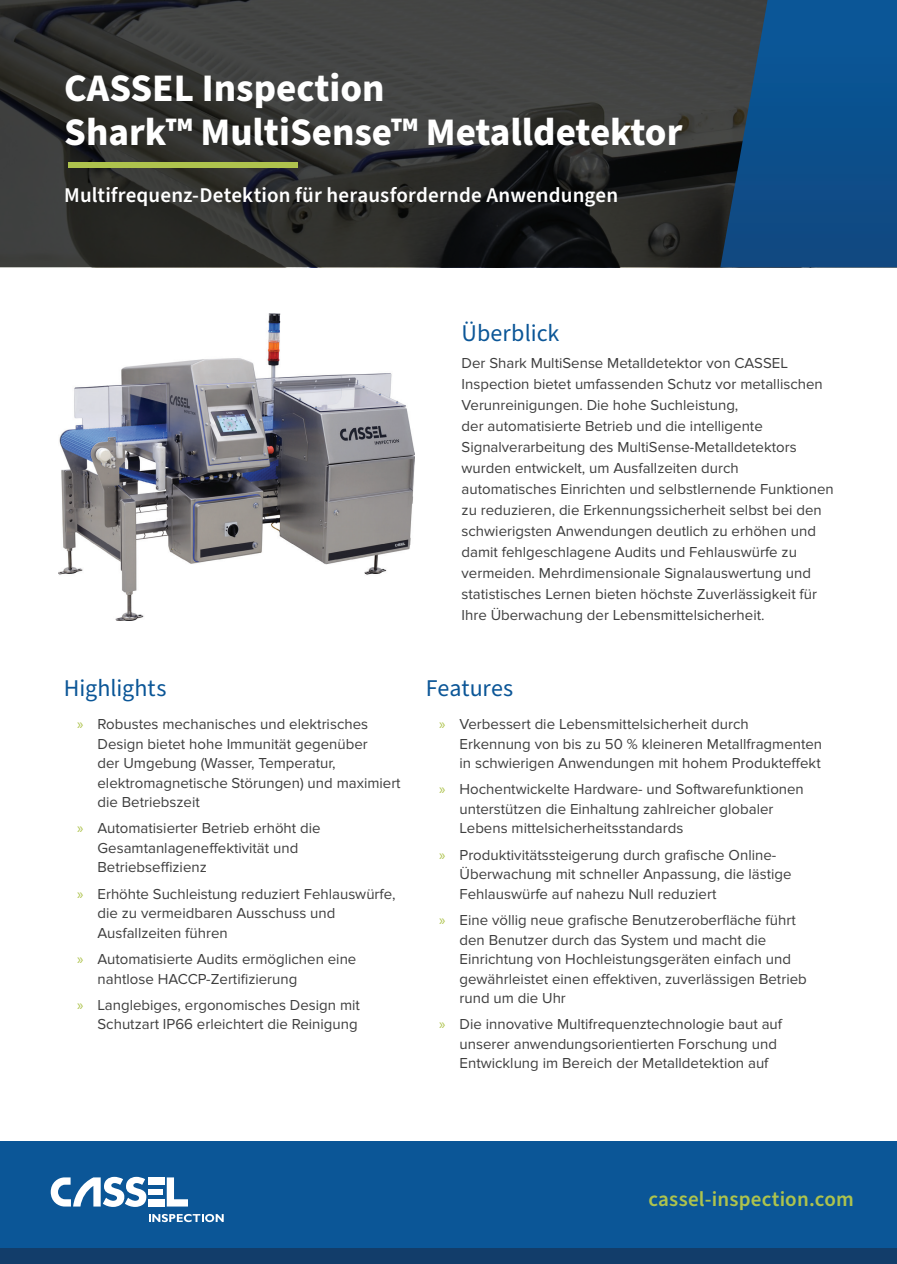
<style>
.page{position:relative;width:897px;height:1264px;background:#fff}
.page>*{position:absolute;margin:0;border:0;box-sizing:border-box;transform-origin:0 0}
.t1{font:700 39px/43.5px "Source Sans Pro";color:#fff}
.t2{font:24px "Source Sans Pro";color:#0b5697}
.t3{font:600 21px "Source Sans Pro";letter-spacing:.005em;color:#fff}
.t4{font:600 21px "Source Sans Pro";letter-spacing:.01em;color:#aec34d}
.t5{font:15px/19.5px "Proxima Nova";color:#3e3e3e}
.s1{font-family:"Myriad Pro";color:#aec34d}
</style>
<div class="page">
<div style="left:0;top:1142px;width:896px;height:122px;background:#0b5697"></div>
<div style="left:0;top:1248px;width:896px;height:16px;background:#123d6a"></div>
<svg style="left:167px;top:1177px;width:21px;height:29px"></svg>
<div style="left:148px;top:1177px;width:17px;height:7px;background:#fff"></div>
<div style="left:148px;top:1199px;width:17px;height:7px;background:#fff"></div>
<div style="left:148px;top:1189px;width:14px;height:6px;background:#fff"></div>
<svg style="left:51px;top:1176px;width:95px;height:31px"></svg>
<svg style="left:149px;top:1214px;width:75px;height:8px"></svg>
<svg style="left:0;top:0;width:720px;height:267px;background:#323231"></svg>
<svg style="left:720px;top:0;width:176px;height:267px;background:#134b7d"></svg>
<img style="left:59px;top:313px;width:355px;height:307px">
<div style="left:68px;top:162px;width:229px;height:6px;background:#aec34d"></div>
<h1 class="t1" style="left:64px;top:68px;width:619px">CASSEL Inspection<br>Shark™ MultiSense™ Metalldetektor</h1>
<h3 class="t3" style="left:64px;top:181px;width:555px">Multifrequenz-Detektion für herausfordernde Anwendungen</h3>
<h2 class="t2" style="left:64px;top:672px;width:104px">Highlights</h2>
<p class="t5" style="left:97px;top:714px;width:304px;text-indent:-20px"><span class="s1">»</span> Robustes mechanisches und elektrisches Design bietet hohe Immunität gegenüber<br>der Umgebung (Wasser, Temperatur, elektromagnetische Störungen) und maximiert die Betriebszeit</p>
<p class="t5" style="left:97px;top:819px;width:224px;text-indent:-20px"><span class="s1">»</span> Automatisierter Betrieb erhöht die<br>Gesamtanlageneffektivität und<br>Betriebseffizienz</p>
<p class="t5" style="left:97px;top:884px;width:299px;text-indent:-20px"><span class="s1">»</span> Erhöhte Suchleistung reduziert Fehlauswürfe, die zu vermeidbaren Ausschuss und<br>Ausfallzeiten führen</p>
<p class="t5" style="left:97px;top:949px;width:260px;text-indent:-20px"><span class="s1">»</span> Automatisierte Audits ermöglichen eine nahtlose HACCP-Zertifizierung</p>
<p class="t5" style="left:77px;top:995px;width:284px;text-align:right"><span class="s1">»</span> Langlebiges, ergonomisches Design mit<br>Schutzart IP66 erleichtert die Reinigung</p>
<h2 class="t2" style="left:461px;top:317px;width:99px">Überblick</h2>
<p class="t5" style="left:461px;top:353px;width:374px;line-height:21px">Der Shark MultiSense Metalldetektor von CASSEL Inspection bietet umfassenden Schutz vor metallischen Verunreinigungen. Die hohe Suchleistung,<br>der automatisierte Betrieb und die intelligente Signalverarbeitung des MultiSense-Metalldetektors wurden entwickelt, um Ausfallzeiten durch automatisches Einrichten und selbstlernende Funktionen zu reduzieren, die Erkennungssicherheit selbst bei den schwierigsten Anwendungen deutlich zu erhöhen und damit fehlgeschlagene Audits und Fehlauswürfe zu vermeiden. Mehrdimensionale Signalauswertung und statistisches Lernen bieten höchste Zuverlässigkeit für Ihre Überwachung der Lebensmittelsicherheit.</p>
<h2 class="t2" style="left:426px;top:672px;width:89px">Features</h2>
<p class="t5" style="left:459px;top:714px;width:364px;text-indent:-20px"><span class="s1">»</span> Verbessert die Lebensmittelsicherheit durch<br>Erkennung von bis zu 50 % kleineren Metallfragmenten in schwierigen Anwendungen mit hohem Produkteffekt</p>
<p class="t5" style="left:459px;top:780px;width:346px;text-indent:-20px"><span class="s1">»</span> Hochentwickelte Hardware- und Softwarefunktionen unterstützen die Einhaltung zahlreicher globaler<br>Lebens mittelsicherheitsstandards</p>
<p class="t5" style="left:459px;top:845px;width:333px;text-indent:-20px"><span class="s1">»</span> Produktivitätssteigerung durch grafische Online-<br>Überwachung mit schneller Anpassung, die lästige<br>Fehlauswürfe auf nahezu Null reduziert</p>
<p class="t5" style="left:459px;top:910px;width:349px;text-indent:-20px"><span class="s1">»</span> Eine völlig neue grafische Benutzeroberfläche führt den Benutzer durch das System und macht die Einrichtung von Hochleistungsgeräten einfach und gewährleistet einen effektiven, zuverlässigen Betrieb rund um die Uhr</p>
<p class="t5" style="left:459px;top:1014px;width:324px;text-indent:-20px"><span class="s1">»</span> Die innovative Multifrequenztechnologie baut auf unserer anwendungsorientierten Forschung und<br>Entwicklung im Bereich der Metalldetektion auf</p>
<h3 class="t4" style="left:648px;top:1184px;width:207px">cassel-inspection.com</h3>
</div>
